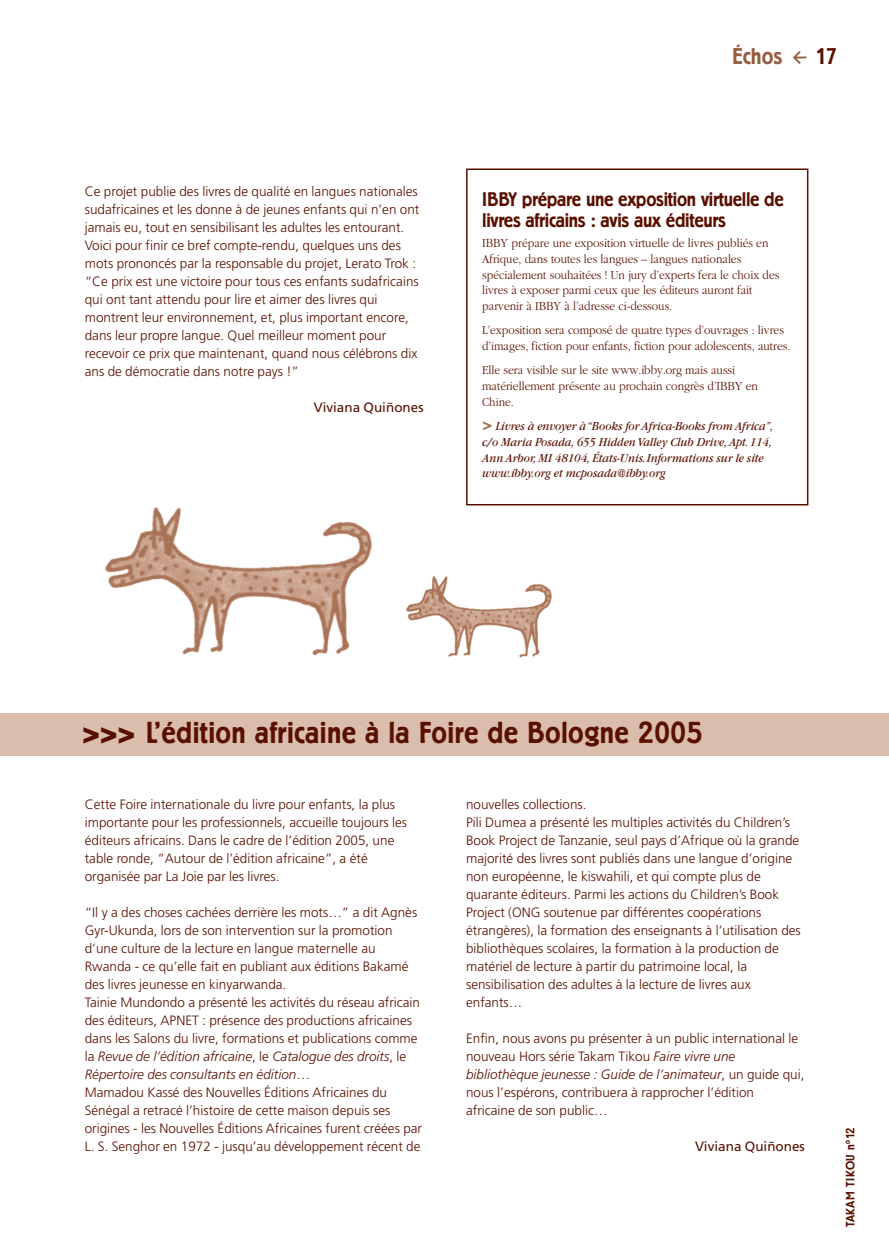
<style>
.page{position:relative;width:889px;height:1259px;background:#fff}
.page>*{position:absolute;margin:0;border:0;box-sizing:border-box;transform-origin:0 0}
.t1{font:500 30px "Berliner Grotesk";letter-spacing:.01em;color:#5a1000}
.t2{font:500 22.5px "Berliner Grotesk";color:#975c3f}
.t3{font:500 19.5px/21px "Berliner Grotesk";letter-spacing:-.015em;color:#5a1000}
.t4{font:300 13.5px/18px "Frutiger";color:#5a1000}
.t5{font:13.5px "Frutiger";color:#5a1000}
.t6{font:300 12.75px/15.8px "Garamond";color:#5a1000;scale:.9 1}
.t7{font:italic 12.75px/15.8px "Garamond";color:#5a1000;scale:.9 1}
.t8{font:500 12px "Berliner Grotesk";letter-spacing:.035em;color:#5a1000}
.s1{font-family:"Flesh Plain";font-weight:400;font-size:18px}
.s2{color:#5a1000}
.s3{font-family:"Frutiger";font-weight:900;font-size:16.5px;color:#a87255}
.s4{font-family:"Frutiger";font-weight:900}
.s5{font-style:italic}
</style>
<div class="page">
<svg style="left:0;top:168px;width:889px;height:588px"></svg>
<p class="t4" style="left:85px;top:184px;width:336px">Ce projet publie des livres de qualité en langues nationales sudafricaines et les donne à de jeunes enfants qui n’en ont jamais eu, tout en sensibilisant les adultes les entourant.<br>Voici pour finir ce bref compte-rendu, quelques uns des mots prononcés par la responsable du projet, Lerato Trok : “Ce prix est une victoire pour tous ces enfants sudafricains qui ont tant attendu pour lire et aimer des livres qui montrent leur environnement, et, plus important encore, dans leur propre langue. Quel meilleur moment pour recevoir ce prix que maintenant, quand nous célébrons dix ans de démocratie dans notre pays !”</p>
<p class="t5" style="left:314px;top:402px;width:111px">Viviana Quiñones</p>
<h2 class="t2" style="left:732px;top:48px;width:106px">Échos <span class="s1">g</span> <span class="s2">17</span></h2>
<h3 class="t3" style="left:482px;top:190px;width:303px">IBBY prépare une exposition virtuelle de livres africains : avis aux éditeurs</h3>
<p class="t6" style="left:482px;top:236px;width:332px">IBBY prépare une exposition virtuelle de livres publiés en Afrique, dans toutes les langues – langues nationales spécialement souhaitées ! Un jury d’experts fera le choix des livres à exposer parmi ceux que les éditeurs auront fait parvenir à IBBY à l’adresse ci-dessous.</p>
<p class="t6" style="left:482px;top:323px;width:344px">L’exposition sera composé de quatre types d’ouvrages : livres d’images, fiction pour enfants, fiction pour adolescents, autres.</p>
<p class="t6" style="left:482px;top:363px;width:308px">Elle sera visible sur le site www.ibby.org mais aussi matériellement présente au prochain congrès d’IBBY en<br>Chine.</p>
<p class="t7" style="left:482px;top:419px;width:324px"><span class="s3">&gt;</span> Livres à envoyer à “Books for Africa-Books from Africa”, c/o Maria Posada, 655 Hidden Valley Club Drive, Apt.114, Ann Arbor, MI 48104, États-Unis.Informations sur le site www.ibby.org et mcposada@ibby.org</p>
<h1 class="t1" style="left:82px;top:721px;width:622px"><span class="s4">&gt;&gt;&gt;</span> L’édition africaine à la Foire de Bologne 2005</h1>
<p class="t4" style="left:85px;top:796px;width:324px">Cette Foire internationale du livre pour enfants, la plus importante pour les professionnels, accueille toujours les éditeurs africains. Dans le cadre de l’édition 2005, une table ronde, “Autour de l’édition africaine”, a été organisée par La Joie par les livres.</p>
<p class="t4" style="left:85px;top:904px;width:339px">“Il y a des choses cachées derrière les mots…” a dit Agnès Gyr-Ukunda, lors de son intervention sur la promotion d’une culture de la lecture en langue maternelle au Rwanda - ce qu’elle fait en publiant aux éditions Bakamé des livres jeunesse en kinyarwanda.<br>Tainie Mundondo a présenté les activités du réseau africain des éditeurs, APNET : présence des productions africaines dans les Salons du livre, formations et publications comme la <span class="s5">Revue de l’édition africaine</span>, le <span class="s5">Catalogue des droits</span>, le <span class="s5">Répertoire des consultants en édition</span>…<br>Mamadou Kassé des Nouvelles Éditions Africaines du Sénégal a retracé l’histoire de cette maison depuis ses origines - les Nouvelles Éditions Africaines furent créées par L. S. Senghor en 1972 - jusqu’au développement récent de</p>
<p class="t4" style="left:466px;top:796px;width:336px">nouvelles collections.<br>Pili Dumea a présenté les multiples activités du Children’s Book Project de Tanzanie, seul pays d’Afrique où la grande majorité des livres sont publiés dans une langue d’origine non européenne, le kiswahili, et qui compte plus de quarante éditeurs. Parmi les actions du Children’s Book Project (ONG soutenue par différentes coopérations étrangères), la formation des enseignants à l’utilisation des bibliothèques scolaires, la formation à la production de matériel de lecture à partir du patrimoine local, la sensibilisation des adultes à la lecture de livres aux enfants…</p>
<p class="t4" style="left:466px;top:1030px;width:340px">Enfin, nous avons pu présenter à un public international le nouveau Hors série Takam Tikou <span class="s5">Faire vivre une bibliothèque jeunesse : Guide de l’animateur</span>, un guide qui, nous l’espérons, contribuera à rapprocher l’édition africaine de son public…</p>
<p class="t5" style="left:695px;top:1140px;width:111px">Viviana Quiñones</p>
<p class="t8" style="left:846px;top:1227px;width:102px;rotate:-90deg">TAKAM TIKOU nº12</p>
</div>
